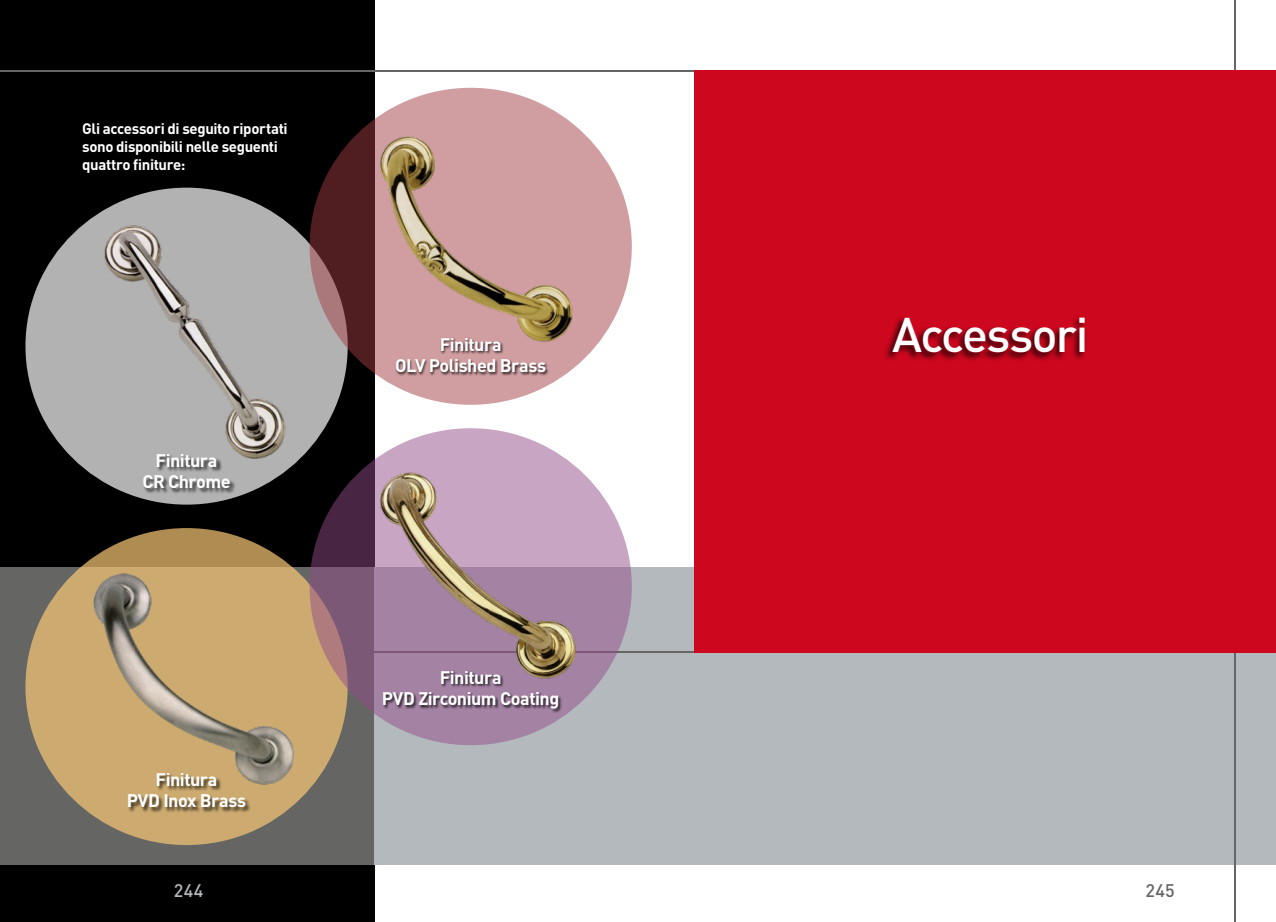
<style>
.page{position:relative;width:1276px;height:922px;background:#fff}
.page>*{position:absolute;margin:0;border:0;box-sizing:border-box;transform-origin:0 0}
.t1{font:500 48px "DIN";letter-spacing:-.035em;color:#fff}
.t2{font:700 18px/21px "DIN";letter-spacing:-.03em;color:#fff;text-align:center}
.t3{font:500 18px "DIN";color:#b3b9bc}
.t4{font:500 18px "DIN";color:#656664}
.t5{font:700 15px/18px "DIN";letter-spacing:-.025em;color:#fff}
</style>
<div class="page">
<div style="left:0;top:0;width:374px;height:921px;background:#000"></div>
<div style="left:0;top:567px;width:374px;height:297px;background:#656664"></div>
<div style="left:374px;top:567px;width:264px;height:297px;background:#b3b9bc"></div>
<hr style="left:0;top:70px;width:638px;height:1px;background:#656664">
<hr style="left:0;top:651px;width:638px;height:1px;background:#656664">
<div style="left:638px;top:567px;width:638px;height:297px;background:#b3b9bc"></div>
<hr style="left:1234px;top:0;width:1px;height:921px;background:#656664">
<hr style="left:638px;top:70px;width:638px;height:1px;background:#656664">
<hr style="left:638px;top:651px;width:638px;height:1px;background:#656664">
<div style="left:694px;top:70px;width:582px;height:582px;background:#cc071e"></div>
<div style="left:882px;top:315px;width:205px;height:47px;background:#000;opacity:.75"></div>
<div style="left:25px;top:187px;width:323px;height:317px;background:#b2b2b2;border-radius:50%"></div>
<img style="left:104px;top:220px;width:187px;height:239px">
<div style="left:143px;top:453px;width:93px;height:41px;background:#000;opacity:.75"></div>
<svg style="left:309px;top:88px;width:323px;height:316px;background:#a57376"></svg>
<img style="left:375px;top:131px;width:203px;height:214px">
<svg style="left:25px;top:528px;width:323px;height:316px;background:#c6a469"></svg>
<img style="left:86px;top:567px;width:213px;height:221px">
<div style="left:128px;top:772px;width:124px;height:41px;background:#000;opacity:.75"></div>
<svg style="left:309px;top:428px;width:323px;height:317px;background:#997693"></svg>
<img style="left:373px;top:465px;width:209px;height:216px">
<div style="left:395px;top:336px;width:154px;height:40px;background:#000;opacity:.75"></div>
<div style="left:382px;top:669px;width:180px;height:43px;background:#000;opacity:.75"></div>
<p class="t5" style="left:82px;top:119px;width:207px">Gli accessori di seguito riportati sono disponibili nelle seguenti quattro finiture:</p>
<p class="t2" style="left:142px;top:449px;width:90px">Finitura<br>CR Chrome</p>
<p class="t2" style="left:127px;top:768px;width:121px">Finitura<br>PVD Inox Brass</p>
<p class="t2" style="left:395px;top:333px;width:153px">Finitura<br>OLV Polished Brass</p>
<p class="t2" style="left:382px;top:666px;width:179px">Finitura<br>PVD Zirconium Coating</p>
<h1 class="t1" style="left:892px;top:303px;width:198px">Accessori</h1>
<p class="t3" style="left:174px;top:878px;width:31px">244</p>
<p class="t4" style="left:1145px;top:878px;width:31px">245</p>
</div>
